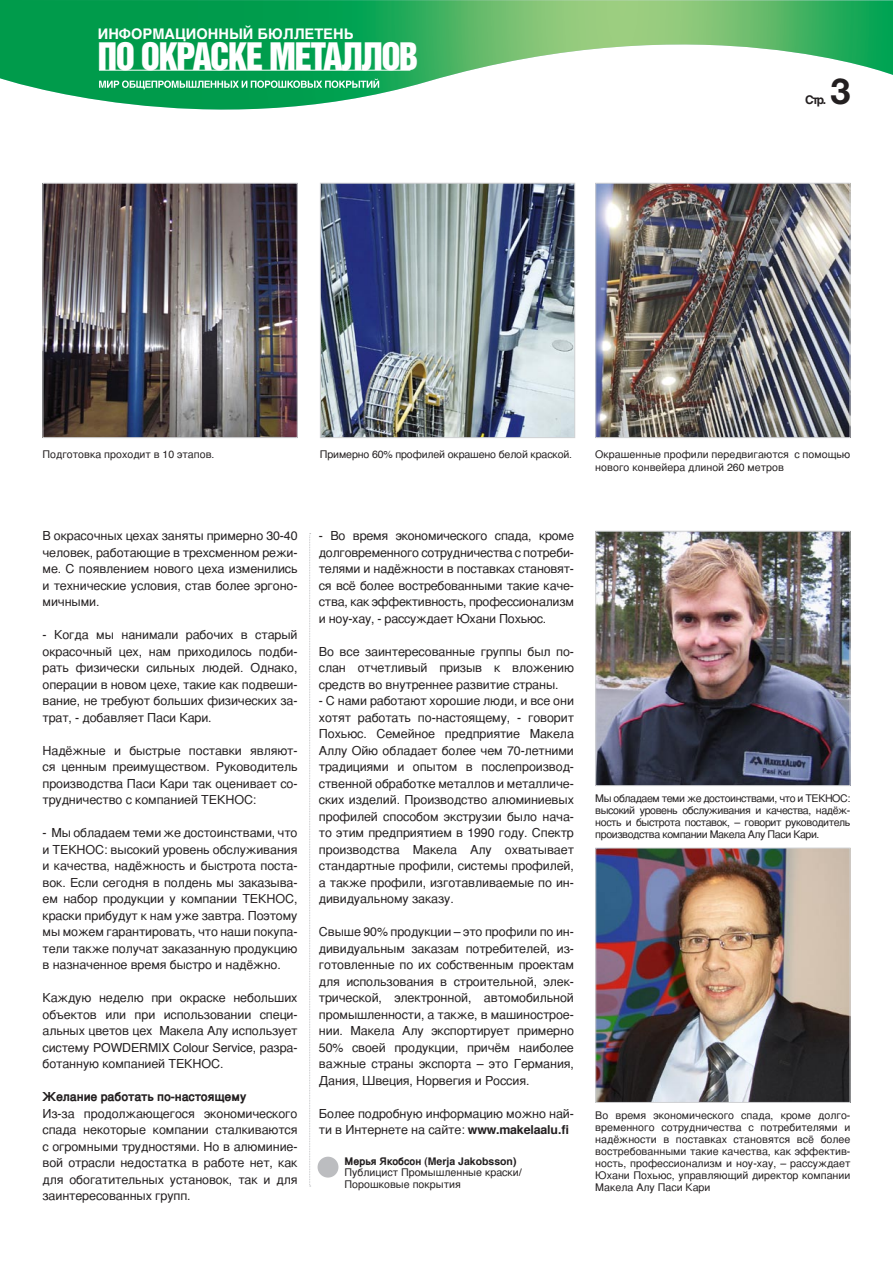
<style>
.page{position:relative;width:893px;height:1263px;background:#fff}
.page>*{position:absolute;margin:0;border:0;box-sizing:border-box;transform-origin:0 0}
.t1{font:700 36px "Helvetica Neue";color:#231f20}
.t2{font:34.65px "Helvetica Inserat Cyr Upright";letter-spacing:-.04em;color:#fff}
.t3{font:700 14.7px "Helvetica Cyr";color:#fff}
.t4{font:12.3px/16.5px "Helvetica";letter-spacing:-.01em;color:#231f20;text-align:justify}
.t5{font:700 12.3px "Helvetica";letter-spacing:-.01em;color:#231f20}
.t6{font:700 12px "Helvetica Cyr";color:#231f20}
.t7{font:10.5px/12px "Helvetica";color:#231f20}
.t8{font:700 10.5px "Helvetica";color:#231f20}
.s1{font-weight:700}
</style>
<div class="page">
<img style="left:0;top:0;width:893px;height:110px">
<svg style="left:309px;top:533px;width:2px;height:653px"></svg>
<img style="left:597px;top:185px;width:251px;height:251px">
<div style="left:595px;top:183px;width:255px;height:255px;border:1px solid #d1d2d4"></div>
<img style="left:322px;top:185px;width:251px;height:251px">
<div style="left:320px;top:183px;width:255px;height:255px;border:1px solid #d1d2d4"></div>
<img style="left:45px;top:185px;width:251px;height:251px">
<div style="left:43px;top:183px;width:255px;height:255px;border:1px solid #d1d2d4"></div>
<img style="left:597px;top:533px;width:251px;height:251px">
<div style="left:595px;top:531px;width:255px;height:255px;border:1px solid #d1d2d4"></div>
<img style="left:597px;top:850px;width:251px;height:251px">
<div style="left:595px;top:848px;width:255px;height:255px;border:1px solid #d1d2d4"></div>
<div style="left:318px;top:1157px;width:20px;height:20px;background:#bcbdc0;border-radius:50%"></div>
<hr style="left:99px;top:70px;width:311px;height:1px;background:#fff">
<svg style="left:99px;top:79px;width:280px;height:10px;background:#5cc08d"></svg>
<p class="t3" style="left:98px;top:26px;width:257px">ИНФОРМАЦИОННЫЙ БЮЛЛЕТЕНЬ</p>
<h2 class="t2" style="left:98px;top:36px;width:322px">ПО ОКРАСКЕ МЕТАЛЛОВ</h2>
<h1 class="t1" style="left:830px;top:69px;width:22px">3</h1>
<p class="t6" style="left:805px;top:93px;width:23px">Стр.</p>
<p class="t7" style="left:43px;top:448px;width:174px">Подготовка проходит в 10 этапов.</p>
<p class="t7" style="left:320px;top:448px;width:254px">Примерно 60% профилей окрашено белой краской.</p>
<p class="t7" style="left:595px;top:448px;width:257px">Окрашенные профили передвигаются с помощью нового конвейера длиной 260 метров</p>
<p class="t4" style="left:43px;top:527px;width:257px">В окрасочных цехах заняты примерно 30-40 человек, работающие в трехсменном режи&shy;ме. С появлением нового цеха изменились и технические условия, став более эргоно&shy;мичными.</p>
<p class="t4" style="left:43px;top:626px;width:257px">- Когда мы нанимали рабочих в старый окрасочный цех, нам приходилось подби&shy;рать физически сильных людей. Однако, операции в новом цехе, такие как подвеши&shy;вание, не требуют больших физических за&shy;трат, - добавляет Паси Кари.</p>
<p class="t4" style="left:43px;top:742px;width:257px">Надёжные и быстрые поставки являют&shy;ся ценным преимуществом. Руководитель производства Паси Кари так оценивает со&shy;трудничество с компанией ТЕКНОС:</p>
<p class="t4" style="left:43px;top:824px;width:257px">- Мы обладаем теми же достоинствами, что и ТЕКНОС: высокий уровень обслуживания и качества, надёжность и быстрота поста&shy;вок. Если сегодня в полдень мы заказыва&shy;ем набор продукции у компании ТЕКНОС, краски прибудут к нам уже завтра. Поэтому мы можем гарантировать, что наши покупа&shy;тели также получат заказанную продукцию в назначенное время быстро и надёжно.</p>
<p class="t4" style="left:43px;top:989px;width:257px">Каждую неделю при окраске небольших объектов или при использовании специ&shy;альных цветов цех Макела Алу использует систему POWDERMIX Colour Service, разра&shy;ботанную компанией ТЕКНОС.</p>
<p class="t5" style="left:43px;top:1086px;width:205px">Желание работать по-настоящему</p>
<p class="t4" style="left:43px;top:1105px;width:257px">Из-за продолжающегося экономического спада некоторые компании сталкиваются с огромными трудностями. Но в алюминие&shy;вой отрасли недостатка в работе нет, как для обогатительных установок, так и для заинтересованных групп.</p>
<p class="t4" style="left:319px;top:527px;width:257px">- Во время экономического спада, кроме долговременного сотрудничества с потреби&shy;телями и надёжности в поставках становят&shy;ся всё более востребованными такие каче&shy;ства, как эффективность, профессионализм и ноу-хау, - рассуждает Юхани Похьюс.</p>
<p class="t4" style="left:319px;top:643px;width:257px">Во все заинтересованные группы был по&shy;слан отчетливый призыв к вложению средств во внутреннее развитие страны.</p>
<p class="t4" style="left:319px;top:692px;width:257px">- С нами работают хорошие люди, и все они хотят работать по-настоящему, - говорит Похьюс. Семейное предприятие Макела Аллу Ойю обладает более чем 70-летними традициями и опытом в послепроизвод&shy;ственной обработке металлов и металличе&shy;ских изделий. Производство алюминиевых профилей способом экструзии было нача&shy;то этим предприятием в 1990 году. Спектр производства Макела Алу охватывает стандартные профили, системы профилей, а также профили, изготавливаемые по ин&shy;дивидуальному заказу.</p>
<p class="t4" style="left:319px;top:923px;width:257px">Свыше 90% продукции – это профили по ин&shy;дивидуальным заказам потребителей, из&shy;готовленные по их собственным проектам для использования в строительной, элек&shy;трической, электронной, автомобильной промышленности, а также, в машинострое&shy;нии. Макела Алу экспортирует примерно 50% своей продукции, причём наиболее важные страны экспорта – это Германия, Дания, Швеция, Норвегия и Россия.</p>
<p class="t4" style="left:319px;top:1105px;width:256px">Более подробную информацию можно най&shy;ти в Интернете на сайте: <span class="s1">www.makelaalu.fi</span></p>
<p class="t8" style="left:345px;top:1152px;width:173px">Мерья Якобсон (Merja Jakobsson)</p>
<p class="t7" style="left:345px;top:1167px;width:179px;line-height:11.2px">Публицист Промышленные краски/<br>Порошковые покрытия</p>
<p class="t7" style="left:595px;top:792px;width:257px;text-align:justify">Мы обладаем теми же достоинствами, что и ТЕКНОС: высокий уровень обслуживания и качества, надёж&shy;ность и быстрота поставок, – говорит руководитель производства компании Макела Алу Паси Кари.</p>
<p class="t7" style="left:595px;top:1109px;width:257px;text-align:justify">Во время экономического спада, кроме долго&shy;временного сотрудничества с потребителями и надёжности в поставках становятся всё более востребованными такие качества, как эффектив&shy;ность, профессионализм и ноу-хау, – рассуждает Юхани Похьюс, управляющий директор компании Макела Алу Паси Кари</p>
</div>
